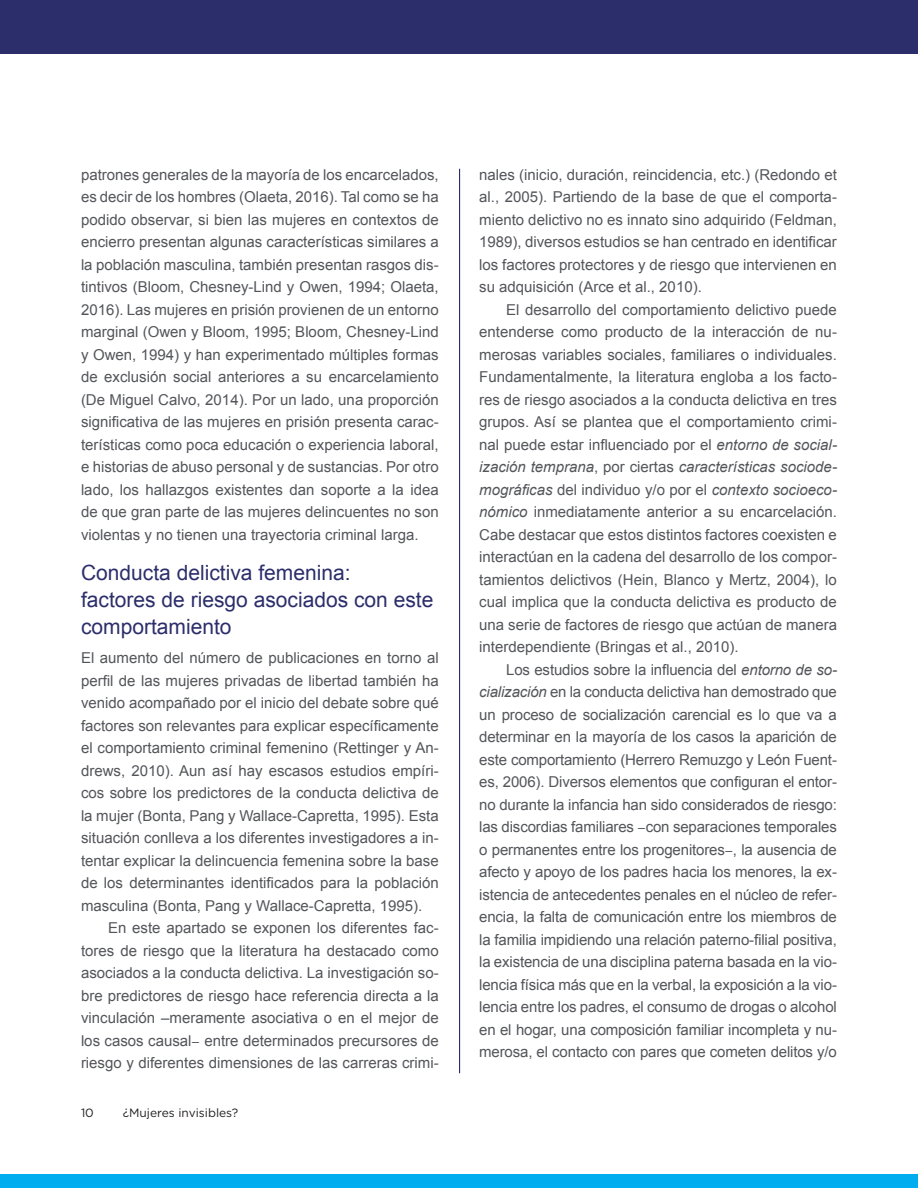
<style>
.page{position:relative;width:918px;height:1188px;background:#fff}
.page>*{position:absolute;margin:0;border:0;box-sizing:border-box;transform-origin:0 0}
.Paragraph_HEAD{font:21px/27px "Arial";color:#2c2e6b}
.Body{font:15px/22.5px "Arial";color:#54555a;text-align:justify}
._1st_Paragraph{font:15px/22.5px "Arial";color:#54555a;text-align:justify}
.t1{font:12px "Gotham";color:#231f20}
.s1{font-style:italic}
</style>
<div class="page">
<div style="left:0;top:1174px;width:918px;height:14px;background:#00aeef"></div>
<div style="left:0;top:0;width:918px;height:54px;background:#2c2e6b"></div>
<hr style="left:459px;top:169px;width:1px;height:904px;background:#2c2e6b">
<p class="Body" style="left:81px;top:163px;width:359px">patrones generales de la mayoría de los encarcelados, es decir de los hombres (Olaeta, 2016). Tal como se ha podido observar, si bien las mujeres en contextos de encierro presentan algunas características similares a la población masculina, también presentan rasgos dis&shy;tintivos (Bloom, Chesney-Lind y Owen, 1994; Olaeta, 2016). Las mujeres en prisión provienen de un entorno marginal (Owen y Bloom, 1995; Bloom, Chesney-Lind y Owen, 1994) y han experimentado múltiples formas de exclusión social anteriores a su encarcelamiento (De Miguel Calvo, 2014). Por un lado, una proporción significativa de las mujeres en prisión presenta carac&shy;terísticas como poca educación o experiencia laboral, e historias de abuso personal y de sustancias. Por otro lado, los hallazgos existentes dan soporte a la idea de que gran parte de las mujeres delincuentes no son violentas y no tienen una trayectoria criminal larga.</p>
<p class="Paragraph_HEAD" style="left:81px;top:560px;width:354px">Conducta delictiva femenina:<br>factores de riesgo asociados con este comportamiento</p>
<p class="_1st_Paragraph" style="left:81px;top:647px;width:359px">El aumento del número de publicaciones en torno al perfil de las mujeres privadas de libertad también ha venido acompañado por el inicio del debate sobre qué factores son relevantes para explicar específicamente el comportamiento criminal femenino (Rettinger y An&shy;drews, 2010). Aun así hay escasos estudios empíri&shy;cos sobre los predictores de la conducta delictiva de la mujer (Bonta, Pang y Wallace-Capretta, 1995). Esta situación conlleva a los diferentes investigadores a in&shy;tentar explicar la delincuencia femenina sobre la base de los determinantes identificados para la población masculina (Bonta, Pang y Wallace-Capretta, 1995).</p>
<p class="Body" style="left:81px;top:917px;width:359px;text-indent:27px">En este apartado se exponen los diferentes fac&shy;tores de riesgo que la literatura ha destacado como asociados a la conducta delictiva. La investigación so&shy;bre predictores de riesgo hace referencia directa a la vinculación –meramente asociativa o en el mejor de los casos causal entre determinados precursores de riesgo y diferentes dimensiones de las carreras crimi-</p>
<p class="t1" style="left:81px;top:1105px;width:14px">10</p>
<p class="t1" style="left:123px;top:1105px;width:117px">¿Mujeres invisibles?</p>
<p class="Body" style="left:479px;top:163px;width:359px">nales (inicio, duración, reincidencia, etc.) (Redondo et al., 2005). Partiendo de la base de que el comporta&shy;miento delictivo no es innato sino adquirido (Feldman, 1989), diversos estudios se han centrado en identificar los factores protectores y de riesgo que intervienen en su adquisición (Arce et al., 2010).</p>
<p class="Body" style="left:479px;top:298px;width:359px;text-indent:27px">El desarrollo del comportamiento delictivo puede entenderse como producto de la interacción de nu&shy;merosas variables sociales, familiares o individuales.<br>Fundamentalmente, la literatura engloba a los facto&shy;res de riesgo asociados a la conducta delictiva en tres grupos. Así se plantea que el comportamiento crimi&shy;nal puede estar influenciado por el <span class="s1">entorno de social&shy;ización temprana</span>, por ciertas <span class="s1">características sociode&shy;mográficas</span> del individuo y/o por el <span class="s1">contexto socioeco&shy;nómico</span> inmediatamente anterior a su encarcelación.<br>Cabe destacar que estos distintos factores coexisten e interactúan en la cadena del desarrollo de los compor&shy;tamientos delictivos (Hein, Blanco y Mertz, 2004), lo cual implica que la conducta delictiva es producto de una serie de factores de riesgo que actúan de manera interdependiente (Bringas et al., 2010).</p>
<p class="Body" style="left:479px;top:658px;width:359px;text-indent:27px">Los estudios sobre la influencia del <span class="s1">entorno de so&shy;cialización</span> en la conducta delictiva han demostrado que un proceso de socialización carencial es lo que va a determinar en la mayoría de los casos la aparición de este comportamiento (Herrero Remuzgo y León Fuent&shy;es, 2006). Diversos elementos que configuran el entor&shy;no durante la infancia han sido considerados de riesgo: las discordias familiares con separaciones temporales o permanentes entre los progenitores , la ausencia de afecto y apoyo de los padres hacia los menores, la ex&shy;istencia de antecedentes penales en el núcleo de refer&shy;encia, la falta de comunicación entre los miembros de la familia impidiendo una relación paterno-filial positiva, la existencia de una disciplina paterna basada en la vio&shy;lencia física más que en la verbal, la exposición a la vio&shy;lencia entre los padres, el consumo de drogas o alcohol en el hogar, una composición familiar incompleta y nu&shy;merosa, el contacto con pares que cometen delitos y/o</p>
</div>
